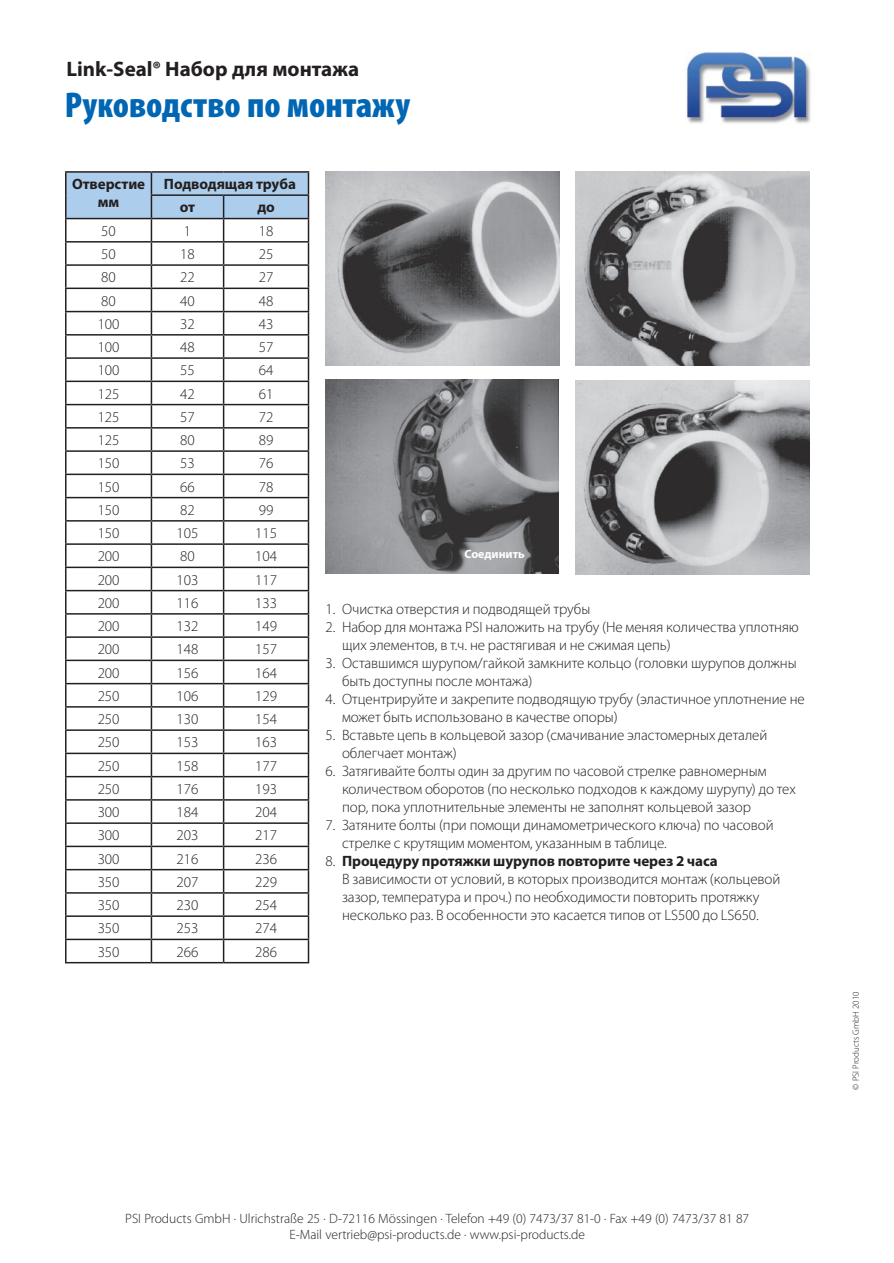
<style>
.page{position:relative;width:894px;height:1263px;background:#fff}
.page>*{position:absolute;margin:0;border:0;box-sizing:border-box;transform-origin:0 0}
.t1{font:900 condensed 36px "Myriad Pro";color:#0166b3}
.t2{font:700 21px "Myriad Pro";color:#231f20}
.t3{font:300 15px/18px "Myriad Pro";letter-spacing:-.005em;color:#231f20}
.t4{font:700 15px/18px "Myriad Pro";letter-spacing:-.005em;color:#231f20;text-align:center}
.t5{font:300 13.5px/15.8px "Myriad Pro";color:#231f20;text-align:center}
.t6{font:700 12px "Myriad Pro";letter-spacing:-.005em;color:#fff}
.t7{font:300 9px "Myriad Pro";color:#231f20}
.s1{font-weight:900;font-stretch:condensed}
.s2{font-weight:700}
</style>
<div class="page">
<img style="left:686px;top:52px;width:125px;height:72px">
<hr style="left:65px;top:171px;width:86px;height:2px;background:#231f20">
<hr style="left:151px;top:171px;width:72px;height:2px;background:#231f20">
<hr style="left:223px;top:171px;width:86px;height:2px;background:#231f20">
<svg style="left:65px;top:172px;width:244px;height:790px"></svg>
<hr style="left:65px;top:962px;width:86px;height:1px;background:#231f20">
<hr style="left:151px;top:962px;width:72px;height:1px;background:#231f20">
<hr style="left:223px;top:962px;width:86px;height:1px;background:#231f20">
<img style="left:325px;top:171px;width:234px;height:194px">
<img style="left:575px;top:171px;width:234px;height:194px">
<img style="left:575px;top:380px;width:234px;height:194px">
<img style="left:325px;top:379px;width:233px;height:194px">
<h2 class="t2" style="left:66px;top:56px;width:294px">Link-Seal<span class="s1">®</span> Набор для монтажа</h2>
<h1 class="t1" style="left:65px;top:82px;width:347px">Руководство по монтажу</h1>
<p class="t4" style="left:72px;top:175px;width:75px">Отверстие мм</p>
<p class="t4" style="left:180px;top:172px;width:118px;line-height:23.2px;text-align:left;text-indent:-16px">Подводящая труба от</p>
<p class="t4" style="left:257px;top:198px;width:19px">до</p>
<p class="t3" style="left:101px;top:222px;width:16px">50</p>
<p class="t3" style="left:184px;top:222px;width:9px">1</p>
<p class="t3" style="left:259px;top:222px;width:16px">18</p>
<p class="t3" style="left:101px;top:245px;width:16px">50</p>
<p class="t3" style="left:180px;top:245px;width:16px">18</p>
<p class="t3" style="left:259px;top:245px;width:16px">25</p>
<p class="t3" style="left:101px;top:268px;width:16px">80</p>
<p class="t3" style="left:180px;top:268px;width:16px">22</p>
<p class="t3" style="left:259px;top:268px;width:16px">27</p>
<p class="t3" style="left:101px;top:291px;width:16px">80</p>
<p class="t3" style="left:180px;top:291px;width:16px">40</p>
<p class="t3" style="left:259px;top:291px;width:16px">48</p>
<p class="t3" style="left:98px;top:315px;width:23px">100</p>
<p class="t3" style="left:180px;top:315px;width:16px">32</p>
<p class="t3" style="left:259px;top:315px;width:16px">43</p>
<p class="t3" style="left:98px;top:338px;width:23px">100</p>
<p class="t3" style="left:180px;top:338px;width:16px">48</p>
<p class="t3" style="left:259px;top:338px;width:16px">57</p>
<p class="t3" style="left:98px;top:361px;width:23px">100</p>
<p class="t3" style="left:180px;top:361px;width:16px">55</p>
<p class="t3" style="left:259px;top:361px;width:16px">64</p>
<p class="t3" style="left:98px;top:384px;width:23px">125</p>
<p class="t3" style="left:180px;top:384px;width:16px">42</p>
<p class="t3" style="left:259px;top:384px;width:16px">61</p>
<p class="t3" style="left:98px;top:408px;width:23px">125</p>
<p class="t3" style="left:180px;top:408px;width:16px">57</p>
<p class="t3" style="left:259px;top:408px;width:16px">72</p>
<p class="t3" style="left:98px;top:431px;width:23px">125</p>
<p class="t3" style="left:180px;top:431px;width:16px">80</p>
<p class="t3" style="left:259px;top:431px;width:16px">89</p>
<p class="t3" style="left:98px;top:454px;width:23px">150</p>
<p class="t3" style="left:180px;top:454px;width:16px">53</p>
<p class="t3" style="left:259px;top:454px;width:16px">76</p>
<p class="t3" style="left:98px;top:477px;width:23px">150</p>
<p class="t3" style="left:180px;top:477px;width:16px">66</p>
<p class="t3" style="left:259px;top:477px;width:16px">78</p>
<p class="t3" style="left:98px;top:501px;width:23px">150</p>
<p class="t3" style="left:180px;top:501px;width:16px">82</p>
<p class="t3" style="left:259px;top:501px;width:16px">99</p>
<p class="t3" style="left:98px;top:524px;width:23px">150</p>
<p class="t3" style="left:176px;top:524px;width:23px">105</p>
<p class="t3" style="left:255px;top:524px;width:23px">115</p>
<p class="t3" style="left:98px;top:547px;width:23px">200</p>
<p class="t3" style="left:180px;top:547px;width:16px">80</p>
<p class="t3" style="left:255px;top:547px;width:23px">104</p>
<p class="t3" style="left:98px;top:570px;width:23px">200</p>
<p class="t3" style="left:176px;top:570px;width:23px">103</p>
<p class="t3" style="left:255px;top:570px;width:23px">117</p>
<p class="t3" style="left:98px;top:594px;width:23px">200</p>
<p class="t3" style="left:176px;top:594px;width:23px">116</p>
<p class="t3" style="left:255px;top:594px;width:23px">133</p>
<p class="t3" style="left:98px;top:617px;width:23px">200</p>
<p class="t3" style="left:176px;top:617px;width:23px">132</p>
<p class="t3" style="left:255px;top:617px;width:23px">149</p>
<p class="t3" style="left:98px;top:640px;width:23px">200</p>
<p class="t3" style="left:176px;top:640px;width:23px">148</p>
<p class="t3" style="left:255px;top:640px;width:23px">157</p>
<p class="t3" style="left:98px;top:663px;width:23px">200</p>
<p class="t3" style="left:176px;top:663px;width:23px">156</p>
<p class="t3" style="left:255px;top:663px;width:23px">164</p>
<p class="t3" style="left:98px;top:687px;width:23px">250</p>
<p class="t3" style="left:176px;top:687px;width:23px">106</p>
<p class="t3" style="left:255px;top:687px;width:23px">129</p>
<p class="t3" style="left:98px;top:710px;width:23px">250</p>
<p class="t3" style="left:176px;top:710px;width:23px">130</p>
<p class="t3" style="left:255px;top:710px;width:23px">154</p>
<p class="t3" style="left:98px;top:733px;width:23px">250</p>
<p class="t3" style="left:176px;top:733px;width:23px">153</p>
<p class="t3" style="left:255px;top:733px;width:23px">163</p>
<p class="t3" style="left:98px;top:756px;width:23px">250</p>
<p class="t3" style="left:176px;top:756px;width:23px">158</p>
<p class="t3" style="left:255px;top:756px;width:23px">177</p>
<p class="t3" style="left:98px;top:780px;width:23px">250</p>
<p class="t3" style="left:176px;top:780px;width:23px">176</p>
<p class="t3" style="left:255px;top:780px;width:23px">193</p>
<p class="t3" style="left:98px;top:803px;width:23px">300</p>
<p class="t3" style="left:176px;top:803px;width:23px">184</p>
<p class="t3" style="left:255px;top:803px;width:23px">204</p>
<p class="t3" style="left:98px;top:826px;width:23px">300</p>
<p class="t3" style="left:176px;top:826px;width:23px">203</p>
<p class="t3" style="left:255px;top:826px;width:23px">217</p>
<p class="t3" style="left:98px;top:849px;width:23px">300</p>
<p class="t3" style="left:176px;top:849px;width:23px">216</p>
<p class="t3" style="left:255px;top:849px;width:23px">236</p>
<p class="t3" style="left:98px;top:873px;width:23px">350</p>
<p class="t3" style="left:176px;top:873px;width:23px">207</p>
<p class="t3" style="left:255px;top:873px;width:23px">229</p>
<p class="t3" style="left:98px;top:896px;width:23px">350</p>
<p class="t3" style="left:176px;top:896px;width:23px">230</p>
<p class="t3" style="left:255px;top:896px;width:23px">254</p>
<p class="t3" style="left:98px;top:919px;width:23px">350</p>
<p class="t3" style="left:176px;top:919px;width:23px">253</p>
<p class="t3" style="left:255px;top:919px;width:23px">274</p>
<p class="t3" style="left:98px;top:942px;width:23px">350</p>
<p class="t3" style="left:176px;top:942px;width:23px">266</p>
<p class="t3" style="left:255px;top:942px;width:23px">286</p>
<p class="t6" style="left:464px;top:546px;width:62px">Соединить</p>
<p class="t3" style="left:325px;top:600px;width:266px">1. Очистка отверстия и подводящей трубы</p>
<p class="t3" style="left:342px;top:618px;width:458px;text-indent:-17px">2. Набор для монтажа PSI наложить на трубу (Не меняя количества уплотняю щих элементов, в т.ч. не растягивая и не сжимая цепь)</p>
<p class="t3" style="left:342px;top:654px;width:456px;text-indent:-16px">3. Оставшимся шурупом/гайкой замкните кольцо (головки шурупов должны быть доступны после монтажа)</p>
<p class="t3" style="left:342px;top:690px;width:464px;text-indent:-16px">4. Отцентрируйте и закрепите подводящую трубу (эластичное уплотнение не может быть использовано в качестве опоры)</p>
<p class="t3" style="left:342px;top:726px;width:427px;text-indent:-16px">5. Вставьте цепь в кольцевой зазор (смачивание эластомерных деталей облегчает монтаж)</p>
<p class="t3" style="left:342px;top:762px;width:455px;text-indent:-17px">6. Затягивайте болты один за другим по часовой стрелке равномерным количеством оборотов (по несколько подходов к каждому шурупу) до тех пор, пока уплотнительные элементы не заполнят кольцевой зазор</p>
<p class="t3" style="left:342px;top:816px;width:433px;text-indent:-16px">7. Затяните болты (при помощи динамометрического ключа) по часовой стрелке с крутящим моментом, указанным в таблице.</p>
<p class="t3" style="left:342px;top:852px;width:440px;text-indent:-16px">8. <span class="s2">Процедуру протяжки шурупов повторите через 2 часа<br></span>В зависимости от условий, в которых производится монтаж (кольцевой зазор, температура и проч.) по необходимости повторить протяжку несколько раз. В особенности это касается типов от LS500 до LS650.</p>
<p class="t7" style="left:850px;top:1090px;width:100px;rotate:-90deg">© PSI Products GmbH 2010</p>
<p class="t5" style="left:125px;top:1211px;width:625px">PSI Products GmbH · Ulrichstraße 25 · D-72116 Mössingen · Telefon +49 (0) 7473/37 81-0 · Fax +49 (0) 7473/37 81 87<br>E-Mail vertrieb@psi-products.de · www.psi-products.de</p>
</div>
